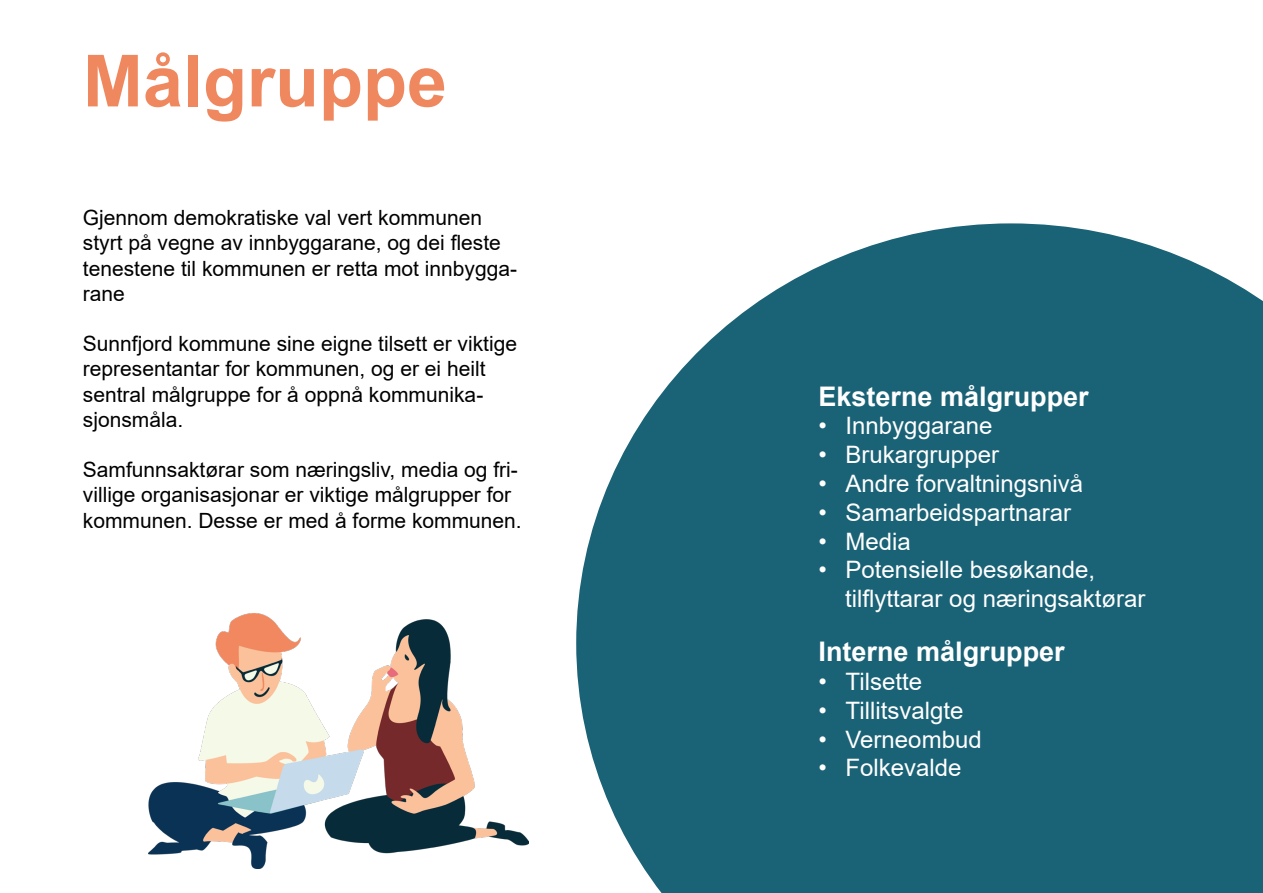
<style>
.page{position:relative;width:1263px;height:893px;background:#fff}
.page>*{position:absolute;margin:0;border:0;box-sizing:border-box;transform-origin:0 0}
.t1{font:700 72px "Arial";color:#f0885f}
.t2{font:700 27px "Arial";color:#fff}
.t3{font:24px "Arial";color:#fff}
.t4{font:21px/25.2px "Arial";color:#000}
</style>
<div class="page">
<img style="left:148px;top:613px;width:380px;height:255px">
<svg style="left:576px;top:223px;width:687px;height:670px;background:#337385"></svg>
<p class="t1" style="left:83px;top:30px;width:366px">Målgruppe</p>
<p class="t4" style="left:83px;top:205px;width:436px">Gjennom demokratiske val vert kommunen styrt på vegne av innbyggarane, og dei fleste tenestene til kommunen er retta mot innbygga&shy;rane</p>
<p class="t4" style="left:83px;top:331px;width:436px">Sunnfjord kommune sine eigne tilsett er viktige representantar for kommunen, og er ei heilt sentral målgruppe for å oppnå kommunika&shy;sjonsmåla.</p>
<p class="t4" style="left:83px;top:457px;width:440px">Samfunnsaktørar som næringsliv, media og fri&shy;villige organisasjonar er viktige målgrupper for kommunen. Desse er med å forme kommunen.</p>
<p class="t2" style="left:819px;top:377px;width:272px">Eksterne målgrupper</p>
<p class="t3" style="left:819px;top:409px;width:175px">• Innbyggarane</p>
<p class="t3" style="left:819px;top:438px;width:182px">• Brukargrupper</p>
<p class="t3" style="left:819px;top:467px;width:266px">• Andre forvaltningsnivå</p>
<p class="t3" style="left:819px;top:496px;width:254px">• Samarbeidspartnarar</p>
<p class="t3" style="left:819px;top:525px;width:94px">• Media</p>
<p class="t3" style="left:819px;top:553px;width:278px">• Potensielle besøkande,</p>
<p class="t3" style="left:845px;top:582px;width:302px">tilflyttarar og næringsaktørar</p>
<p class="t2" style="left:819px;top:633px;width:248px">Interne målgrupper</p>
<p class="t3" style="left:819px;top:665px;width:105px">• Tilsette</p>
<p class="t3" style="left:819px;top:694px;width:146px">• Tillitsvalgte</p>
<p class="t3" style="left:819px;top:723px;width:165px">• Verneombud</p>
<p class="t3" style="left:819px;top:751px;width:145px">• Folkevalde</p>
</div>
